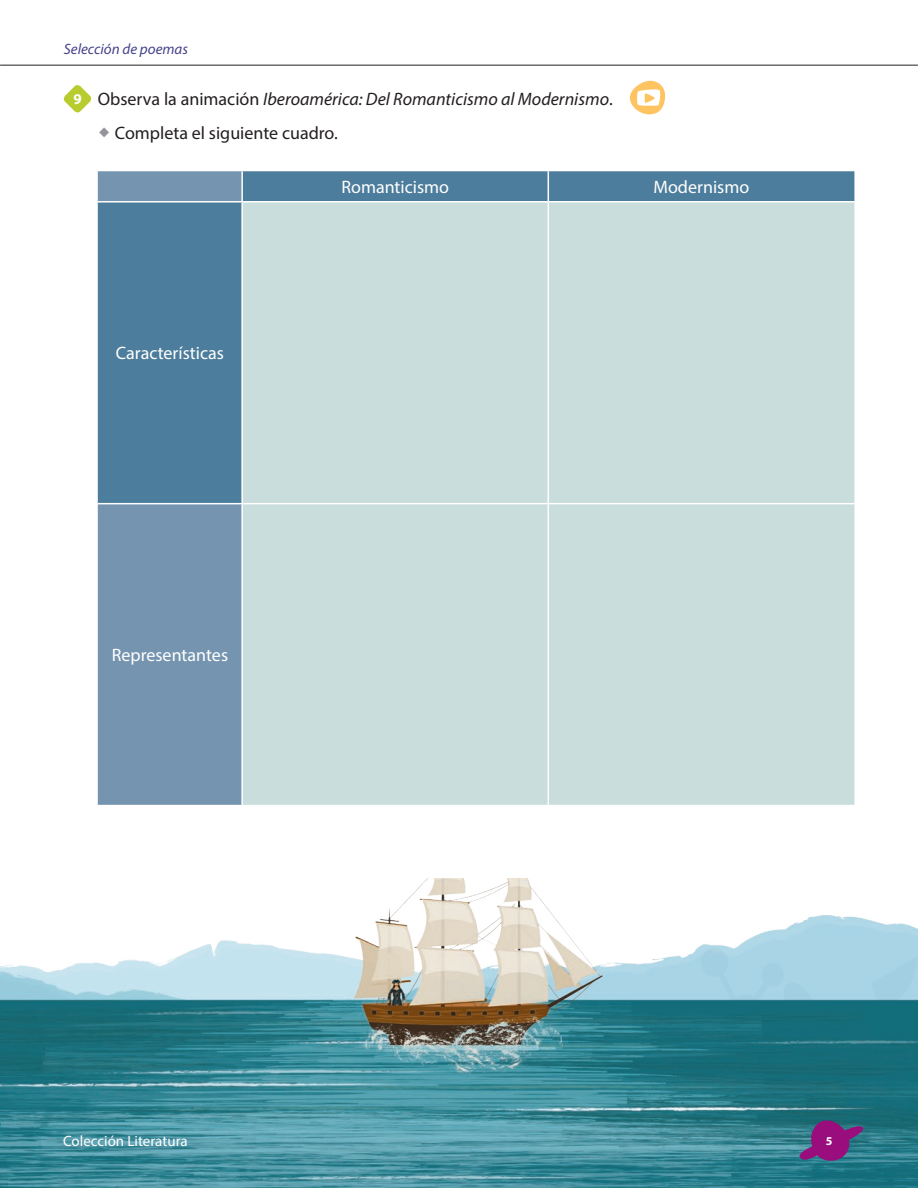
<style>
.page{position:relative;width:918px;height:1188px;background:#fff}
.page>*{position:absolute;margin:0;border:0;box-sizing:border-box;transform-origin:0 0}
.t1{font:18px/34.3px "Myriad Pro";color:#231f20}
.t2{font:18px "Myriad Pro";color:#fff}
.t3{font:15px "Myriad Pro";color:#fff}
.t4{font:italic 15px "Myriad Pro";color:#45428c}
.t5{font:700 12px "Myriad Pro";color:#fff}
.s1{font-weight:700;font-size:15px;color:#fff}
.s2{font-style:italic}
</style>
<div class="page">
<hr style="left:0;top:65px;width:918px;height:1px;background:#231f20">
<img style="left:0;top:879px;width:918px;height:309px">
<svg style="left:63px;top:85px;width:29px;height:28px"></svg>
<svg style="left:630px;top:81px;width:35px;height:34px"></svg>
<div style="left:98px;top:504px;width:143px;height:301px;background:#7594af"></div>
<svg style="left:98px;top:171px;width:756px;height:332px;background:#507e9d"></svg>
<div style="left:243px;top:203px;width:611px;height:602px;background:#c8dddc"></div>
<hr style="left:241px;top:171px;width:2px;height:30px;background:#fff">
<hr style="left:548px;top:171px;width:1px;height:30px;background:#fff">
<hr style="left:98px;top:201px;width:144px;height:2px;background:#fff">
<hr style="left:242px;top:201px;width:306px;height:2px;background:#fff">
<hr style="left:241px;top:203px;width:2px;height:300px;background:#fff">
<hr style="left:548px;top:201px;width:306px;height:2px;background:#fff">
<hr style="left:548px;top:203px;width:1px;height:300px;background:#fff">
<hr style="left:242px;top:503px;width:306px;height:1px;background:#fff">
<hr style="left:548px;top:503px;width:306px;height:1px;background:#fff">
<hr style="left:548px;top:504px;width:1px;height:301px;background:#fff">
<svg style="left:563px;top:947px;width:355px;height:241px;background:#488c9b"></svg>
<p class="t4" style="left:64px;top:40px;width:126px">Selección de poemas</p>
<p class="t1" style="left:115px;top:82px;width:499px;text-indent:-41px"><span class="s1">9</span> Observa la animación <span class="s2">Iberoamérica: Del Romanticismo al Modernismo</span>.<br>Completa el siguiente cuadro.</p>
<p class="t2" style="left:341px;top:176px;width:109px">Romanticismo</p>
<p class="t2" style="left:653px;top:176px;width:97px">Modernismo</p>
<p class="t2" style="left:116px;top:342px;width:109px">Características</p>
<p class="t2" style="left:112px;top:644px;width:118px">Representantes</p>
<p class="t3" style="left:63px;top:1132px;width:126px">Colección Literatura</p>
<p class="t5" style="left:826px;top:1133px;width:8px">5</p>
</div>
